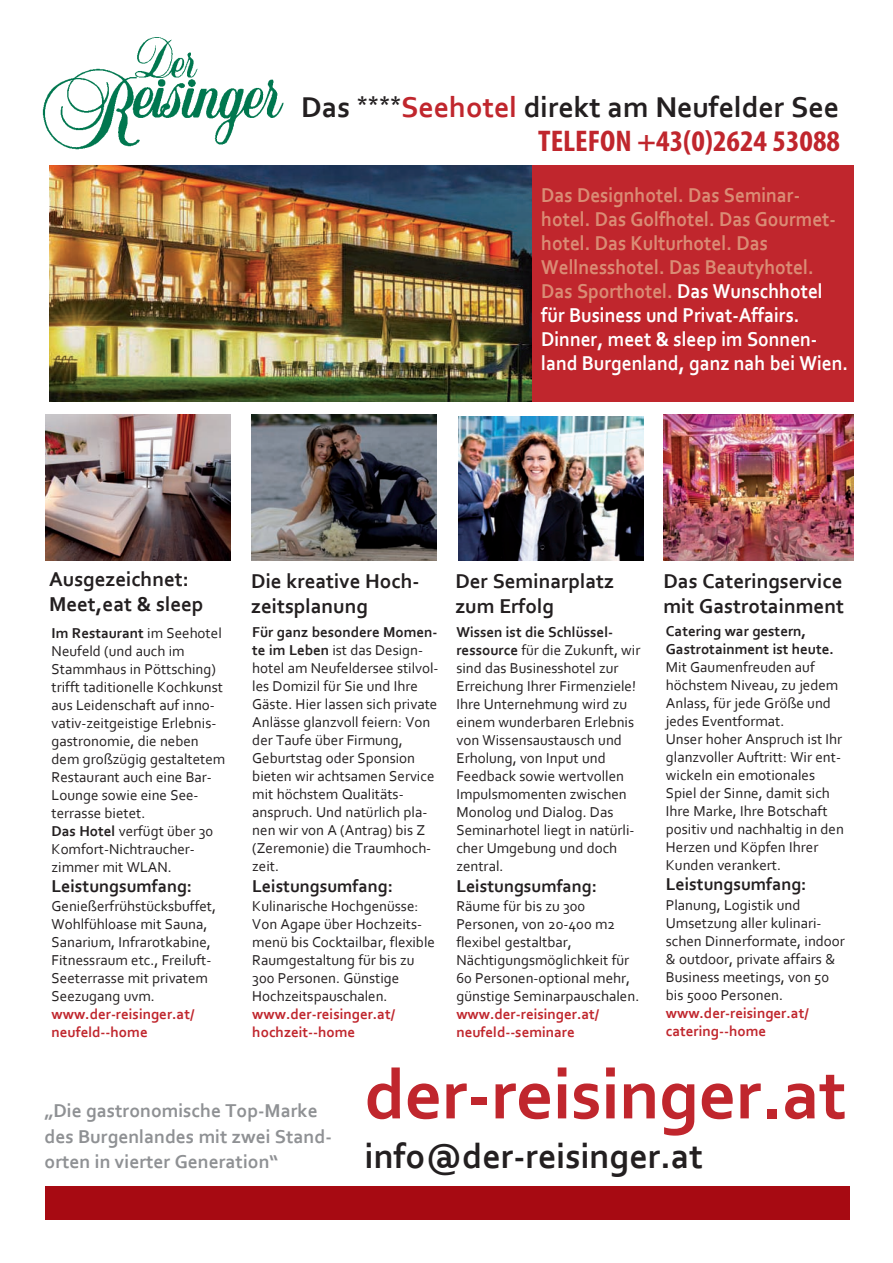
<style>
.page{position:relative;width:893px;height:1263px;background:#fff}
.page>*{position:absolute;margin:0;border:0;box-sizing:border-box;transform-origin:0 0}
.t1{font:700 72px "Corbel";color:#c0262d}
.t2{font:700 36px "Corbel";color:#231f20}
.t3{font:700 30px "Corbel";color:#231f20}
.t4{font:700 condensed 30px "Myriad Pro";color:#c0262d;scale:1.06 1}
.t5{font:700 21px/24px "Corbel";color:#da8c75;scale:.92 1}
.t6{font:700 21px/25.5px "Corbel";color:#231f20}
.t7{font:700 19.5px/25.5px "Corbel";color:#8f9194}
.t8{font:700 18px "Corbel";color:#231f20}
.t9{font:15px/18px "Corbel";color:#231f20}
.t10{font:700 15px/18px "Corbel";color:#c0262d}
.t11{font:700 15px/18px "Corbel";color:#231f20}
.s1{color:#c0262d}
.s2{color:#fff}
.s3{font-weight:700}
</style>
<div class="page">
<img style="left:42px;top:37px;width:242px;height:113px">
<img style="left:49px;top:166px;width:483px;height:235px">
<div style="left:532px;top:166px;width:321px;height:236px;background:#c0262d"></div>
<img style="left:46px;top:415px;width:185px;height:145px">
<img style="left:251px;top:415px;width:185px;height:145px">
<img style="left:458px;top:417px;width:185px;height:143px">
<img style="left:664px;top:415px;width:189px;height:145px">
<div style="left:45px;top:1186px;width:804px;height:34px;background:#a70a12"></div>
<h3 class="t3" style="left:301px;top:88px;width:540px">Das <sup>****</sup><span class="s1">Seehotel</span> direkt am Neufelder See</h3>
<h3 class="t4" style="left:538px;top:130px;width:286px">TELEFON +43(0)2624 53088</h3>
<p class="t5" style="left:541px;top:182px;width:335px">Das Designhotel. Das Seminar&shy;hotel. Das Golfhotel. Das Gourmet&shy;hotel. Das Kulturhotel. Das<br>Wellnesshotel. Das Beautyhotel.<br>Das Sporthotel. <span class="s2">Das Wunschhotel für Business und Privat-Affairs.<br>Dinner, meet &amp; sleep im Sonnen&shy;land Burgenland, ganz nah bei Wien.</span></p>
<h3 class="t6" style="left:49px;top:566px;width:156px">Ausgezeichnet:<br>Meet,eat &amp; sleep</h3>
<p class="t9" style="left:52px;top:624px;width:175px"><span class="s3">Im Restaurant</span> im Seehotel<br>Neufeld (und auch im<br>Stammhaus in Pöttsching) trifft taditionelle Kochkunst aus Leidenschaft auf inno&shy;vativ-zeitgeistige Erlebnis&shy;gastronomie, die neben dem großzügig gestaltetem<br>Restaurant auch eine Bar-<br>Lounge sowie eine See&shy;terrasse bietet.<br><span class="s3">Das Hotel</span> verfügt über 30<br>Komfort-Nichtraucher&shy;zimmer mit WLAN.</p>
<p class="t8" style="left:52px;top:875px;width:142px">Leistungsumfang:</p>
<p class="t9" style="left:52px;top:897px;width:166px">Genießerfrühstücksbuffet,<br>Wohlfühloase mit Sauna,<br>Sanarium, Infrarotkabine,<br>Fitnessraum etc., Freiluft-<br>Seeterrasse mit privatem<br>Seezugang uvm.</p>
<p class="t10" style="left:52px;top:1005px;width:144px">www.der-reisinger.at/ neufeld--home</p>
<h3 class="t6" style="left:251px;top:568px;width:170px">Die kreative Hoch&shy;zeitsplanung</h3>
<p class="t9" style="left:252px;top:623px;width:188px"><span class="s3">Für ganz besondere Mome n&shy;te im Leben</span> ist das Design&shy;hotel am Neufeldersee stilvol&shy;les Domizil für Sie und Ihre<br>Gäste. Hier lassen sich private<br>Anlässe glanzvoll feiern: Von der Taufe über Firmung,<br>Geburtstag oder Sponsion bieten wir achtsamen Service mit höchstem Qualitäts&shy;anspruch. Und natürlich pla&shy;nen wir von A (Antrag) bis Z (Zeremonie) die Traumhoch&shy;zeit.</p>
<p class="t8" style="left:252px;top:874px;width:142px">Leistungsumfang:</p>
<p class="t9" style="left:252px;top:897px;width:184px">Kulinarische Hochgenüsse:<br>Von Agape über Hochzeits&shy;menü bis Cocktailbar, flexible<br>Raumgestaltung für bis zu<br>300 Personen. Günstige<br>Hochzeitspauschalen.</p>
<p class="t10" style="left:252px;top:1005px;width:144px">www.der-reisinger.at/ hochzeit--home</p>
<h3 class="t6" style="left:663px;top:568px;width:182px">Das Cateringservice mit Gastrotainment</h3>
<p class="t11" style="left:666px;top:622px;width:169px">Catering war gestern,<br>Gastrotainment ist heute.</p>
<p class="t9" style="left:666px;top:658px;width:180px">Mit Gaumenfreuden auf höchstem Niveau, zu jedem<br>Anlass, für jede Größe und jedes Eventformat.<br>Unser hoher Anspruch ist Ihr glanzvoller Auftritt: Wir ent&shy;wickeln ein emotionales<br>Spiel der Sinne, d amit sich<br>Ihre Marke, Ihre Botschaft positiv und nachhaltig in den<br>Herzen und Köpfen Ihrer<br>Kunden verankert.</p>
<p class="t8" style="left:666px;top:873px;width:142px">Leistungsumfang:</p>
<p class="t9" style="left:666px;top:895px;width:181px">Planung, Logistik und<br>Umsetzung aller kulinari&shy;schen Dinnerformate, indoor &amp; outdoor, private affairs &amp;<br>Business meetings, von 50 bis 500o Personen.</p>
<p class="t10" style="left:666px;top:1003px;width:144px">www.der-reisinger.at/ catering--home</p>
<h1 class="t1" style="left:365px;top:1050px;width:483px">der-reisinger.at</h1>
<h2 class="t2" style="left:365px;top:1133px;width:340px">info@der-reisinger.at</h2>
<h3 class="t6" style="left:455px;top:568px;width:160px">Der Seminarplatz zum Erfolg</h3>
<p class="t9" style="left:456px;top:623px;width:186px"><span class="s3">Wissen ist die Schlüssel&shy;ressource</span> für die Zukunft, wir sind das Businesshote l zur<br>Erreichung Ihrer Firmenziele!<br>Ihre Unternehmung wird zu einem wunderbaren Erlebnis von Wissensaustausch und<br>Erholung, von Input und<br>Feedback sowie wertvollen<br>Impulsmomenten zwischen<br>Monolog und Dialog. Das<br>Seminarhotel liegt in natürli&shy;cher Umgebung und doch zentral.</p>
<p class="t8" style="left:456px;top:874px;width:142px">Leistungsumfang:</p>
<p class="t9" style="left:456px;top:897px;width:184px">Räume für bis zu 300<br>Personen, von 20-400 m2 flexibel gestaltbar,<br>Nächtigungsmöglichkeit für<br>60 Personen-optional mehr, günstige Seminarpauschalen.</p>
<p class="t10" style="left:456px;top:1005px;width:144px">www.der-reisinger.at/ neufeld--seminare</p>
<h3 class="t7" style="left:45px;top:1098px;width:289px">„Die gastronomische Top-Marke des Burgenlandes mit zwei Stand&shy;orten in vierter Generation“</h3>
</div>
